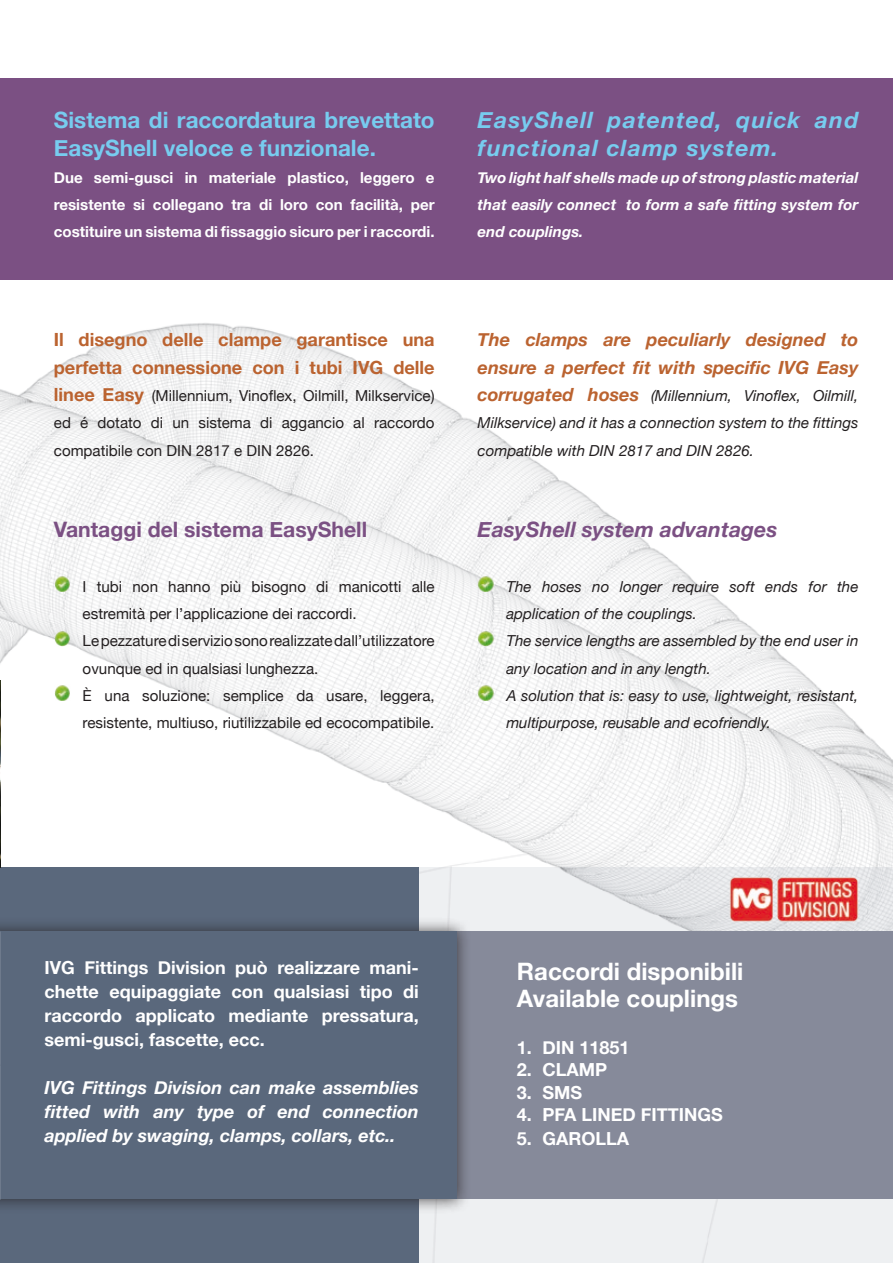
<style>
.page{position:relative;width:893px;height:1263px;background:#fff}
.page>*{position:absolute;margin:0;border:0;box-sizing:border-box;transform-origin:0 0}
.t1{font:700 24px/27px "Helvetica Neue";color:#fff}
.t2{font:700 22.5px/27.3px "Helvetica Neue";color:#77ccef}
.t3{font:italic 700 22.5px/27.3px "Helvetica Neue";letter-spacing:.05em;color:#77ccef}
.t4{font:700 21.15px "Helvetica Neue";color:#7b5083}
.t5{font:italic 700 21.15px "Helvetica Neue";color:#7b5083}
.t6{font:700 18.15px/27.3px "Helvetica Neue";color:#bb6330}
.t7{font:italic 700 18.15px/27.3px "Helvetica Neue";color:#bb6330}
.t8{font:700 18px/24px "Helvetica Neue";color:#fff;text-align:justify}
.t9{font:italic 700 18px/24px "Helvetica Neue";color:#fff;text-align:justify}
.t10{font:15.15px/27.3px "Helvetica Neue";color:#231f20;text-align:justify}
.t11{font:italic 15.15px/27.3px "Helvetica Neue";color:#231f20;text-align:justify}
.t12{font:700 15.15px/27.3px "Helvetica Neue";color:#fff;text-align:justify}
.t13{font:italic 700 15.15px/27.3px "Helvetica Neue";color:#fff;text-align:justify}
.s1{font-weight:700;font-size:18.15px;color:#bb6330}
</style>
<div class="page">
<img style="left:0;top:323px;width:893px;height:544px">
<svg style="left:419px;top:867px;width:474px;height:396px;background:#ebedef"></svg>
<div style="left:0;top:867px;width:419px;height:396px;background:#5a687c"></div>
<div style="left:374px;top:931px;width:519px;height:268px;background:#868a9a"></div>
<div style="left:0;top:917px;width:471px;height:296px;background:#231f20;opacity:.75"></div>
<div style="left:0;top:931px;width:457px;height:268px;background:#5a687c"></div>
<svg style="left:0;top:932px;width:1px;height:267px"></svg>
<div style="left:0;top:78px;width:893px;height:202px;background:#7b5083"></div>
<img style="left:54px;top:576px;width:16px;height:16px">
<img style="left:54px;top:630px;width:16px;height:16px">
<img style="left:54px;top:685px;width:16px;height:16px">
<img style="left:478px;top:576px;width:16px;height:16px">
<img style="left:478px;top:630px;width:16px;height:16px">
<img style="left:478px;top:685px;width:16px;height:16px">
<img style="left:0;top:680px;width:1px;height:187px">
<img style="left:726px;top:872px;width:139px;height:54px">
<h2 class="t2" style="left:54px;top:107px;width:382px">Sistema di raccordatura brevettato<br>EasyShell veloce e funzionale.</h2>
<p class="t12" style="left:54px;top:164px;width:382px">Due semi-gusci in materiale plastico, leggero e resistente si collegano tra di loro con facilità, per costituire un sistema di fissaggio sicuro per i raccordi.</p>
<p class="t6" style="left:54px;top:327px;width:382px">Il disegno delle clampe garantisce una perfetta connessione con i tubi IVG delle</p>
<p class="t10" style="left:54px;top:383px;width:382px"><span class="s1">linee Easy</span> (Millennium, Vinoflex, Oilmill, Milkservice) ed é dotato di un sistema di aggancio al raccordo compatibile con DIN 2817 e DIN 2826.</p>
<h3 class="t4" style="left:54px;top:513px;width:315px">Vantaggi del sistema EasyShell</h3>
<p class="t10" style="left:83px;top:574px;width:354px;text-align:left">I tubi non hanno più bisogno di manicotti alle estremità per l’applicazione dei raccordi.<br>Le pezzature di servizio sono realizzate dall’utilizzatore ovunque ed in qualsiasi lunghezza.<br>è una soluzione: semplice da usare, leggera, resistente, multiuso, riutilizzabile ed ecocompatibile.</p>
<h2 class="t3" style="left:478px;top:107px;width:382px">EasyShell patented, quick and functional clamp system.</h2>
<p class="t13" style="left:478px;top:164px;width:382px">Two light half shells made up of strong plastic material that easily connect to form a safe fitting system for end couplings.</p>
<p class="t7" style="left:478px;top:327px;width:382px">The clamps are peculiarly designed to ensure a perfect fit with specific IVG Easy</p>
<p class="t11" style="left:478px;top:383px;width:382px"><span class="s1">corrugated hoses</span> (Millennium, Vinoflex, Oilmill, Milkservice) and it has a connection system to the fittings compatible with DIN 2817 and DIN 2826.</p>
<h3 class="t5" style="left:478px;top:513px;width:301px">EasyShell system advantages</h3>
<p class="t11" style="left:506px;top:574px;width:354px;text-align:left">The hoses no longer require soft ends for the application of the couplings.<br>The service lengths are assembled by the end user in any location and in any length.<br>A solution that is: easy to use, lightweight, resistant, multipurpose, reusable and ecofriendly.</p>
<p class="t8" style="left:45px;top:956px;width:376px">IVG Fittings Division può realizzare mani&shy;chette equipaggiate con qualsiasi tipo di raccordo applicato mediante pressatura, semi-gusci, fascette, ecc.</p>
<p class="t9" style="left:45px;top:1076px;width:376px">IVG Fittings Division can make assemblies fitted with any type of end connection applied by swaging, clamps, collars, etc..</p>
<h1 class="t1" style="left:517px;top:959px;width:228px">Raccordi disponibili<br>Available couplings</h1>
<p class="t8" style="left:517px;top:1036px;width:114px">1. DIN 11851</p>
<p class="t8" style="left:517px;top:1058px;width:92px">2. CLAMP</p>
<p class="t8" style="left:517px;top:1081px;width:67px">3. SMS</p>
<p class="t8" style="left:517px;top:1103px;width:94px">4. PFA LINED</p>
<p class="t8" style="left:641px;top:1103px;width:83px">FITTINGS</p>
<p class="t8" style="left:517px;top:1127px;width:114px">5. GAROLLA</p>
</div>
